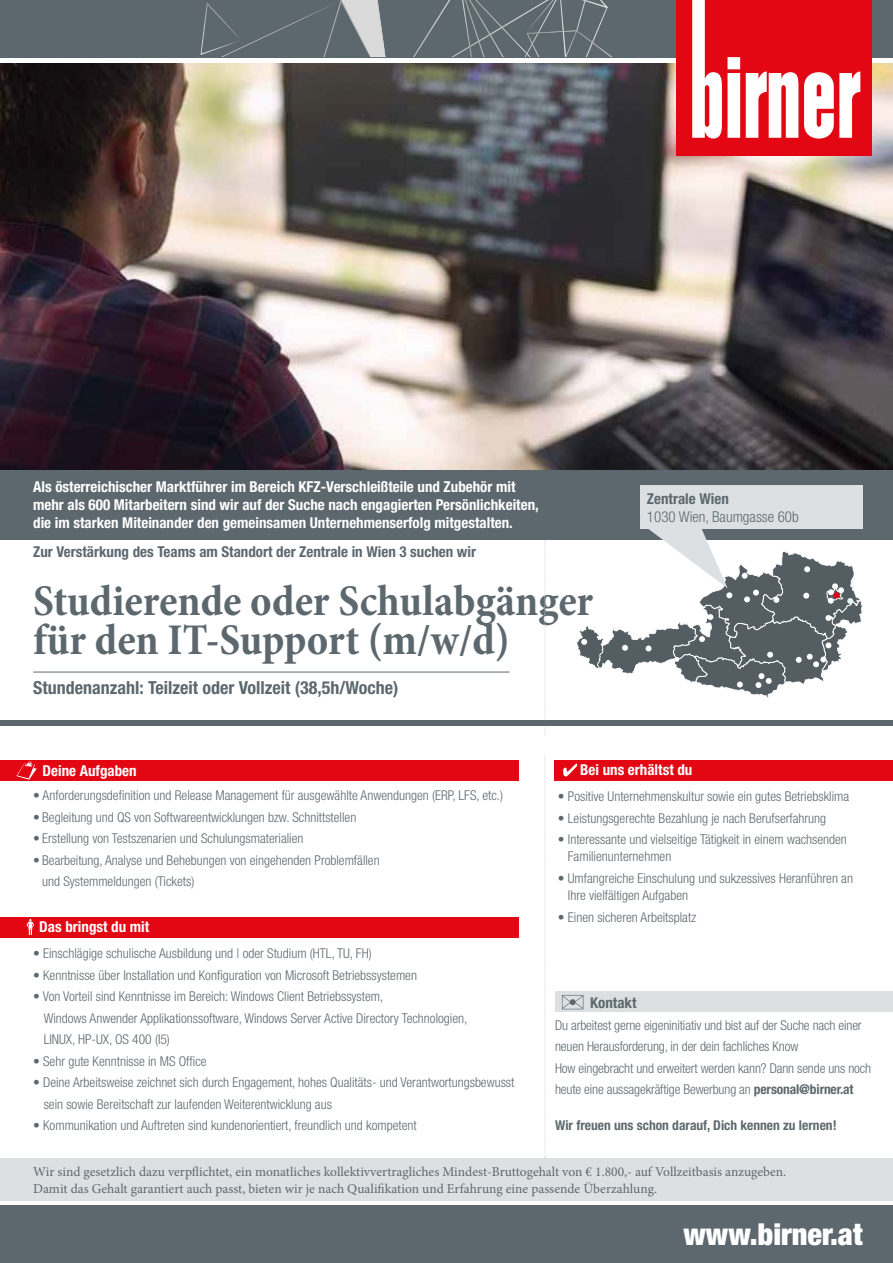
<style>
.page{position:relative;width:893px;height:1263px;background:#fff}
.page>*{position:absolute;margin:0;border:0;box-sizing:border-box;transform-origin:0 0}
.t1{font:700 condensed 44.25px/39px "Minion Pro";color:#5d686e}
.t2{font:900 condensed 30.3px "Helvetica Neue LT Pro";color:#fff}
.t3{font:700 condensed 18px "Helvetica Neue LT Std";color:#5d686e}
.t4{font:700 condensed 15px/18px "Helvetica Neue LT Std";color:#fff}
.t5{font:700 condensed 15px "Helvetica Neue LT Std";color:#5d686e}
.t6{font:300 condensed 15px "Helvetica Neue LT Std";color:#5d686e}
.t7{font:300 condensed 13.5px/21.5px "Helvetica Neue LT Pro";color:#5d686e}
.t8{font:13.5px/17.2px "Minion Pro";color:#5d686e}
.t9{font:700 condensed 13.5px "Helvetica Neue LT Pro";color:#5d686e}
.s1{font-weight:700}
</style>
<div class="page">
<img style="left:0;top:64px;width:893px;height:406px">
<div style="left:0;top:1206px;width:893px;height:57px;background:#5d686e"></div>
<div style="left:0;top:0;width:893px;height:57px;background:#5d686e"></div>
<svg style="left:200px;top:0;width:413px;height:57px"></svg>
<div style="left:0;top:470px;width:893px;height:70px;background:#5d686e"></div>
<div style="left:676px;top:0;width:196px;height:156px;background:#e30613"></div>
<svg style="left:692px;top:0;width:48px;height:139px"></svg>
<svg style="left:804px;top:72px;width:56px;height:67px"></svg>
<svg style="left:746px;top:72px;width:52px;height:66px"></svg>
<hr style="left:33px;top:672px;width:477px;height:1px;background:#5d686e">
<div style="left:640px;top:486px;width:223px;height:43px;background:#dce0e3"></div>
<svg style="left:577px;top:529px;width:286px;height:169px"></svg>
<div style="left:555px;top:992px;width:338px;height:20px;background:#dce0e3"></div>
<div style="left:0;top:1158px;width:893px;height:42px;background:#dce0e3"></div>
<svg style="left:562px;top:995px;width:21px;height:14px"></svg>
<svg style="left:545px;top:540px;width:1px;height:618px"></svg>
<div style="left:0;top:721px;width:893px;height:5px;background:#5d686e"></div>
<div style="left:0;top:760px;width:519px;height:21px;background:#e30613"></div>
<div style="left:0;top:917px;width:519px;height:20px;background:#e30613"></div>
<div style="left:555px;top:760px;width:338px;height:20px;background:#e30613"></div>
<svg style="left:17px;top:761px;width:20px;height:19px"></svg>
<svg style="left:27px;top:919px;width:7px;height:16px"></svg>
<div style="left:534px;top:736px;width:24px;height:19px;background:#fff"></div>
<svg style="left:563px;top:764px;width:14px;height:12px"></svg>
<p class="t4" style="left:33px;top:478px;width:507px">Als österreichischer Marktführer im Bereich KFZ-Verschleißteile und Zubehör mit mehr als 600 Mitarbeitern sind wir auf der Suche nach engagierten Persönlichkeiten, die im starken Miteinander den gemeinsamen Unternehmenserfolg mitgestalten.</p>
<p class="t5" style="left:33px;top:543px;width:444px">Zur Verstärkung des Teams am Standort der Zentrale in Wien 3 suchen wir</p>
<h1 class="t1" style="left:33px;top:581px;width:562px">Studierende oder Schulabgänger für den IT-Support (m/w/d)</h1>
<h3 class="t3" style="left:33px;top:676px;width:367px">Stundenanzahl: Teilzeit oder Vollzeit (38,5h/Woche)</h3>
<p class="t5" style="left:647px;top:489px;width:83px">Zentrale Wien</p>
<p class="t6" style="left:647px;top:508px;width:153px">1030 Wien, Baumgasse 60b</p>
<p class="t4" style="left:43px;top:761px;width:96px">Deine Aufgaben</p>
<p class="t7" style="left:33px;top:785px;width:472px">• Anforderungsdefinition und Release Management für ausgewählte Anwendungen (ERP, LFS, etc.)</p>
<p class="t7" style="left:33px;top:806px;width:325px">• Begleitung und QS von Softwareentwicklungen bzw. Schnittstellen</p>
<p class="t7" style="left:33px;top:828px;width:272px">• Erstellung von Testszenarien und Schulungsmaterialien</p>
<p class="t7" style="left:42px;top:849px;width:339px;text-indent:-9px">• Bearbeitung, Analyse und Behebungen von eingehenden Problemfällen und Systemmeldungen (Tickets)</p>
<p class="t4" style="left:39px;top:918px;width:111px">Das bringst du mit</p>
<p class="t7" style="left:33px;top:942px;width:340px">• Einschlägige schulische Ausbildung und | oder Studium (HTL, TU, FH)</p>
<p class="t7" style="left:33px;top:964px;width:385px">• Kenntnisse über Installation und Konfiguration von Microsoft Betriebssystemen</p>
<p class="t7" style="left:44px;top:985px;width:425px;text-indent:-11px">• Von Vorteil sind Kenntnisse im Bereich: Windows Client Betriebssystem,<br>Windows Anwender Applikationssoftware, Windows Server Active Directory Technologien,<br>LINUX, HP-UX, OS 400 (I5)</p>
<p class="t7" style="left:33px;top:1050px;width:175px">• Sehr gute Kenntnisse in MS Office</p>
<p class="t7" style="left:44px;top:1071px;width:472px;text-indent:-11px">• Deine Arbeitsweise zeichnet sich durch Engagement, hohes Qualitäts- und Verantwortungsbewusst sein sowie Bereitschaft zur laufenden Weiterentwicklung aus</p>
<p class="t7" style="left:33px;top:1114px;width:385px">• Kommunikation und Auftreten sind kundenorientiert, freundlich und kompetent</p>
<p class="t4" style="left:580px;top:761px;width:114px">Bei uns erhältst du</p>
<p class="t7" style="left:558px;top:786px;width:293px">• Positive Unternehmenskultur sowie ein gutes Betriebsklima</p>
<p class="t7" style="left:558px;top:807px;width:270px">• Leistungsgerechte Bezahlung je nach Berufserfahrung</p>
<p class="t7" style="left:568px;top:831px;width:281px;line-height:17.2px;text-indent:-10px">• Interessante und vielseitige Tätigkeit in einem wachsenden<br>Familienunternehmen</p>
<p class="t7" style="left:568px;top:869px;width:287px;line-height:17.2px;text-indent:-10px">• Umfangreiche Einschulung und sukzessives Heranführen an<br>Ihre vielfältigen Aufgaben</p>
<p class="t7" style="left:558px;top:906px;width:140px">• Einen sicheren Arbeitsplatz</p>
<p class="t5" style="left:590px;top:993px;width:48px">Kontakt</p>
<p class="t7" style="left:555px;top:1014px;width:318px">Du arbeitest gerne eigeninitiativ und bist auf der Suche nach einer neuen Herausforderung, in der dein fachliches Know<br>How eingebracht und erweitert werden kann? Dann sende uns noch heute eine aussagekräftige Bewerbung an <span class="s1">personal@birner.at</span></p>
<p class="t9" style="left:555px;top:1118px;width:283px">Wir freuen uns schon darauf, Dich kennen zu lernen!</p>
<p class="t8" style="left:33px;top:1163px;width:755px">Wir sind gesetzlich dazu verpflichtet, ein monatliches kollektivvertragliches Mindest-Bruttogehalt von € 1.800,- auf Vollzeitbasis anzugeben.<br>Damit das Gehalt garantiert auch passt, bieten wir je nach Qualifikation und Erfahrung eine passende Überzahlung.</p>
<h2 class="t2" style="left:684px;top:1216px;width:181px">www.birner.at</h2>
</div>
